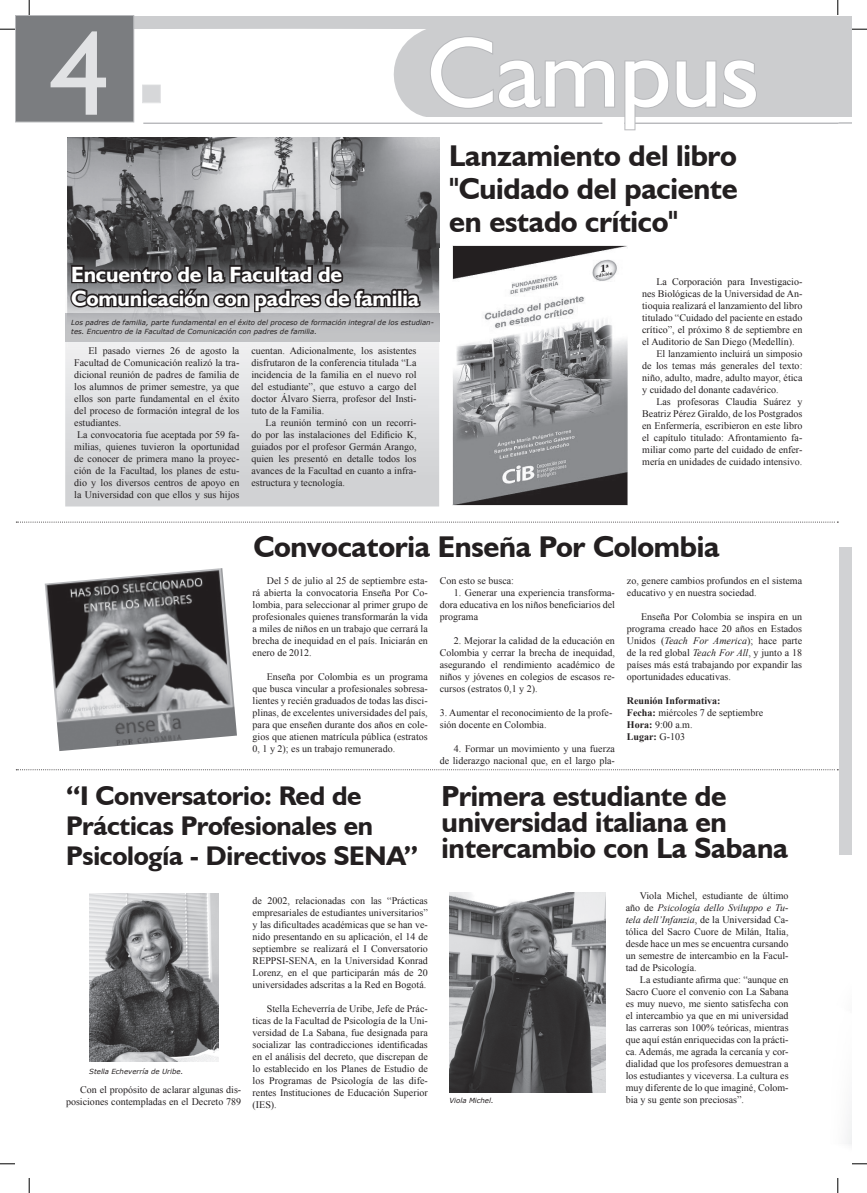
<style>
.page{position:relative;width:867px;height:1193px;background:#fff}
.page>*{position:absolute;margin:0;border:0;box-sizing:border-box;transform-origin:0 0}
.t1{font:120px "Humanist 521 BT";color:#e1e2e4}
.t2{font:100px "Humanist 521 BT";color:#fff}
.t3{font:700 30px/32.8px "Humanist 521 BT";letter-spacing:-.01em;color:#231f20;text-align:justify}
.t4{font:700 29px/26px "Humanist 521 BT";letter-spacing:-.01em;color:#231f20}
.t5{font:700 27px/30px "Humanist 521 BT";letter-spacing:-.01em;color:#231f20}
.t6{font:700 22px/24px "Humanist 521 BT";letter-spacing:-.01em;color:#fff}
.t7{font:10px/12px "Times New Roman";color:#231f20;text-align:justify}
.t8{font:700 10px/12px "Times New Roman";color:#231f20}
.t9{font:italic 7px/9px "Verdana";color:#231f20}
.s1{font-style:italic}
.s2{font-weight:400}
</style>
<div class="page">
<div style="left:839px;top:547px;width:12px;height:307px;background:#d1d2d4"></div>
<img style="left:67px;top:137px;width:372px;height:110px">
<svg style="left:65px;top:247px;width:374px;height:259px;background:#cecfd0"></svg>
<hr style="left:65px;top:313px;width:2px;height:28px;background:#c1c2c4">
<img style="left:67px;top:313px;width:372px;height:28px">
<div style="left:231px;top:377px;width:196px;height:39px;background:#e2e3e5"></div>
<svg style="left:838px;top:122px;width:13px;height:1px"></svg>
<div style="left:16px;top:16px;width:822px;height:98px;background:#cccdcf"></div>
<div style="left:15px;top:15px;width:119px;height:107px;background:#7b7d80;border:1px solid #b8b9bc"></div>
<hr style="left:143px;top:123px;width:459px;height:1px;background:#9b9ca0">
<hr style="left:624px;top:123px;width:214px;height:1px;background:#9b9ca0">
<svg style="left:133px;top:29px;width:483px;height:88px"></svg>
<svg style="left:623px;top:59px;width:134px;height:72px"></svg>
<svg style="left:68px;top:263px;width:354px;height:51px;background:#626163"></svg>
<img style="left:45px;top:568px;width:192px;height:183px">
<img style="left:449px;top:892px;width:156px;height:200px">
<img style="left:89px;top:893px;width:129px;height:168px">
<svg style="left:16px;top:769px;width:822px;height:1px"></svg>
<svg style="left:16px;top:521px;width:822px;height:1px"></svg>
<img style="left:452px;top:245px;width:175px;height:260px">
<svg style="left:0;top:29px;width:15px;height:1px"></svg>
<svg style="left:851px;top:29px;width:15px;height:1px"></svg>
<svg style="left:0;top:1163px;width:15px;height:1px"></svg>
<svg style="left:852px;top:1163px;width:14px;height:1px"></svg>
<svg style="left:29px;top:0;width:1px;height:15px"></svg>
<svg style="left:29px;top:1178px;width:1px;height:14px"></svg>
<svg style="left:837px;top:0;width:1px;height:15px"></svg>
<svg style="left:837px;top:1178px;width:1px;height:14px"></svg>
<h1 class="t1" style="left:50px;top:0;width:62px">4</h1>
<h2 class="t2" style="left:427px;top:11px;width:333px">Campus</h2>
<h3 class="t3" style="left:449px;top:139px;width:290px">Lanzamiento del libro "Cuidado del paciente en estado crítico"</h3>
<h3 class="t6" style="left:71px;top:261px;width:349px">Encuentro de la Facultad de<br>Comunicación con padres de familia</h3>
<p class="t7" style="left:656px;top:276px;width:147px">La Corporación para Investigacio-</p>
<p class="t7" style="left:642px;top:288px;width:162px">nes Biológicas de la Universidad de An-</p>
<p class="t7" style="left:642px;top:300px;width:162px">tioquia realizará el lanzamiento del libro</p>
<p class="t7" style="left:642px;top:312px;width:162px">titulado “Cuidado del paciente en estado</p>
<p class="t7" style="left:642px;top:324px;width:162px">crítico”, el próximo 8 de septiembre en</p>
<p class="t7" style="left:642px;top:336px;width:154px">el Auditorio de San Diego (Medellín).</p>
<p class="t7" style="left:656px;top:348px;width:147px">El lanzamiento incluirá un simposio</p>
<p class="t7" style="left:642px;top:360px;width:162px">de los temas más generales del texto:</p>
<p class="t7" style="left:642px;top:372px;width:162px">niño, adulto, madre, adulto mayor, ética</p>
<p class="t7" style="left:642px;top:384px;width:138px">y cuidado del donante cadavérico.</p>
<p class="t7" style="left:656px;top:396px;width:147px">Las profesoras Claudia Suárez y</p>
<p class="t7" style="left:642px;top:408px;width:162px">Beatriz Pérez Giraldo, de los Postgrados</p>
<p class="t7" style="left:642px;top:420px;width:162px">en Enfermería, escribieron en este libro</p>
<p class="t7" style="left:642px;top:432px;width:162px">el capítulo titulado: Afrontamiento fa-</p>
<p class="t7" style="left:642px;top:444px;width:162px">miliar como parte del cuidado de enfer-</p>
<p class="t7" style="left:642px;top:456px;width:162px">mería en unidades de cuidado intensivo.</p>
<p class="t9" style="left:71px;top:317px;width:364px">Los padres de familia, parte fundamental en el éxito del proceso de formación integral de los estudian&shy;tes. Encuentro de la Facultad de Comunicación con padres de familia.</p>
<p class="t7" style="left:74px;top:345px;width:167px;text-align:left;text-indent:14px">El pasado viernes 26 de agosto la Facultad de Comunicación realizó la tra&shy;dicional reunión de padres de familia de los alumnos de primer semestre, ya que ellos son parte fundamental en el éxito del proceso de formación integral de los estudiantes.<br>La convocatoria fue aceptada por 59 fa&shy;milias, quienes tuvieron la oportunidad de conocer de primera mano la proyec&shy;ción de la Facultad, los planes de estu&shy;dio y los diversos centros de apoyo en la Universidad con que ellos y sus hijos</p>
<p class="t7" style="left:251px;top:345px;width:167px">cuentan. Adicionalmente, los asistentes disfrutaron de la conferencia titulada “La incidencia de la familia en el nuevo rol del estudiante”, que estuvo a cargo del doctor Álvaro Sierra, profesor del Insti&shy;tuto de la Familia.</p>
<p class="t7" style="left:251px;top:417px;width:167px;text-indent:14px">La reunión terminó con un recorri&shy;do por las instalaciones del Edificio K, guiados por el profesor Germán Arango, quien les presentó en detalle todos los avances de la Facultad en cuanto a infra&shy;estructura y tecnología.</p>
<h3 class="t3" style="left:253px;top:530px;width:467px">Convocatoria Enseña Por Colombia</h3>
<p class="t7" style="left:252px;top:574px;width:177px;text-indent:14px">Del 5 de julio al 25 de septiembre esta&shy;rá abierta la convocatoria Enseña Por Co&shy;lombia, para seleccionar al primer grupo de profesionales quienes transformarán la vida a miles de niños en un trabajo que cerrará la brecha de inequidad en el país. Iniciarán en enero de 2012.</p>
<p class="t7" style="left:252px;top:670px;width:177px;text-indent:14px">Enseña por Colombia es un programa que busca vincular a profesionales sobresa&shy;lientes y recién graduados de todas las disci&shy;plinas, de excelentes universidades del país, para que enseñen durante dos años en cole&shy;gios que atienen matrícula pública (estratos 0, 1 y 2); es un trabajo remunerado.</p>
<h3 class="t5" style="left:66px;top:779px;width:353px">“I Conversatorio: Red de<br>Prácticas Profesionales en<br>Psicología - Directivos SENA”</h3>
<p class="t9" style="left:89px;top:1066px;width:95px">Stella Echeverría de Uribe.</p>
<p class="t7" style="left:66px;top:1083px;width:177px;text-align:right">Con el propósito de aclarar algunas dis&shy;posiciones contempladas en el Decreto 789</p>
<p class="t7" style="left:252px;top:894px;width:177px">de 2002, relacionadas con las “Prácticas empresariales de estudiantes universitarios” y las dificultades académicas que se han ve&shy;nido presentando en su aplicación, el 14 de septiembre se realizará el I Conversatorio REPPSI-SENA, en la Universidad Konrad Lorenz, en el que participarán más de 20 universidades adscritas a la Red en Bogotá.</p>
<p class="t7" style="left:252px;top:1002px;width:177px;text-indent:14px">Stella Echeverría de Uribe, Jefe de Prác&shy;ticas de la Facultad de Psicología de la Uni&shy;versidad de La Sabana, fue designada para socializar las contradicciones identificadas en el análisis del decreto, que discrepan de lo establecido en los Planes de Estudio de los Programas de Psicología de las dife&shy;rentes Instituciones de Educación Superior (IES).</p>
<p class="t7" style="left:439px;top:574px;width:76px">Con esto se busca:</p>
<p class="t7" style="left:439px;top:586px;width:177px;text-indent:14px">1. Generar una experiencia transforma&shy;dora educativa en los niños beneficiarios del programa</p>
<p class="t7" style="left:439px;top:634px;width:177px;text-indent:14px">2. Mejorar la calidad de la educación en Colombia y cerrar la brecha de inequidad, asegurando el rendimiento académico de niños y jóvenes en colegios de escasos re&shy;cursos (estratos 0,1 y 2).</p>
<p class="t7" style="left:439px;top:706px;width:174px">3. Aumentar el reconocimiento de la profe&shy;sión docente en Colombia.</p>
<p class="t7" style="left:439px;top:742px;width:177px;text-align:right">4. Formar un movimiento y una fuerza<br>de liderazgo nacional que, en el largo pla-</p>
<p class="t7" style="left:626px;top:574px;width:177px">zo, genere cambios profundos en el sistema educativo y en nuestra sociedad.</p>
<p class="t7" style="left:626px;top:610px;width:177px;text-indent:14px">Enseña Por Colombia se inspira en un programa creado hace 20 años en Estados Unidos (<span class="s1">Teach For America</span>); hace parte de la red global <span class="s1">Teach For All</span>, y junto a 18 países más está trabajando por expandir las oportunidades educativas.</p>
<p class="t8" style="left:626px;top:694px;width:138px">Reunión Informativa:<br>Fecha: <span class="s2">miércoles 7 de septiembre<br></span>Hora: <span class="s2">9:00 a.m.<br></span>Lugar: <span class="s2">G-103</span></p>
<h3 class="t4" style="left:441px;top:782px;width:348px">Primera estudiante de universidad italiana en intercambio con La Sabana</h3>
<p class="t7" style="left:625px;top:889px;width:164px;text-indent:14px">Viola Michel, estudiante de último año de <span class="s1">Psicología dello Sviluppo e Tu&shy;tela dell’Infanzia</span>, de la Universidad Ca&shy;tólica del Sacro Cuore de Milán, Italia, desde hace un mes se encuentra cursando un semestre de intercambio en la Facul&shy;tad de Psicología.</p>
<p class="t7" style="left:625px;top:973px;width:164px;text-indent:14px">La estudiante afirma que: “aunque en Sacro Cuore el convenio con La Sabana es muy nuevo, me siento satisfecha con el intercambio ya que en mi universidad las carreras son 100% teóricas, mientras que aquí están enriquecidas con la prácti&shy;ca. Además, me agrada la cercanía y cor&shy;dialidad que los profesores demuestran a los estudiantes y viceversa. La cultura es muy diferente de lo que imaginé, Colom-</p>
<p class="t9" style="left:449px;top:1095px;width:46px">Viola Michel.</p>
<p class="t7" style="left:625px;top:1093px;width:120px">bia y su gente son preciosas”.</p>
</div>
